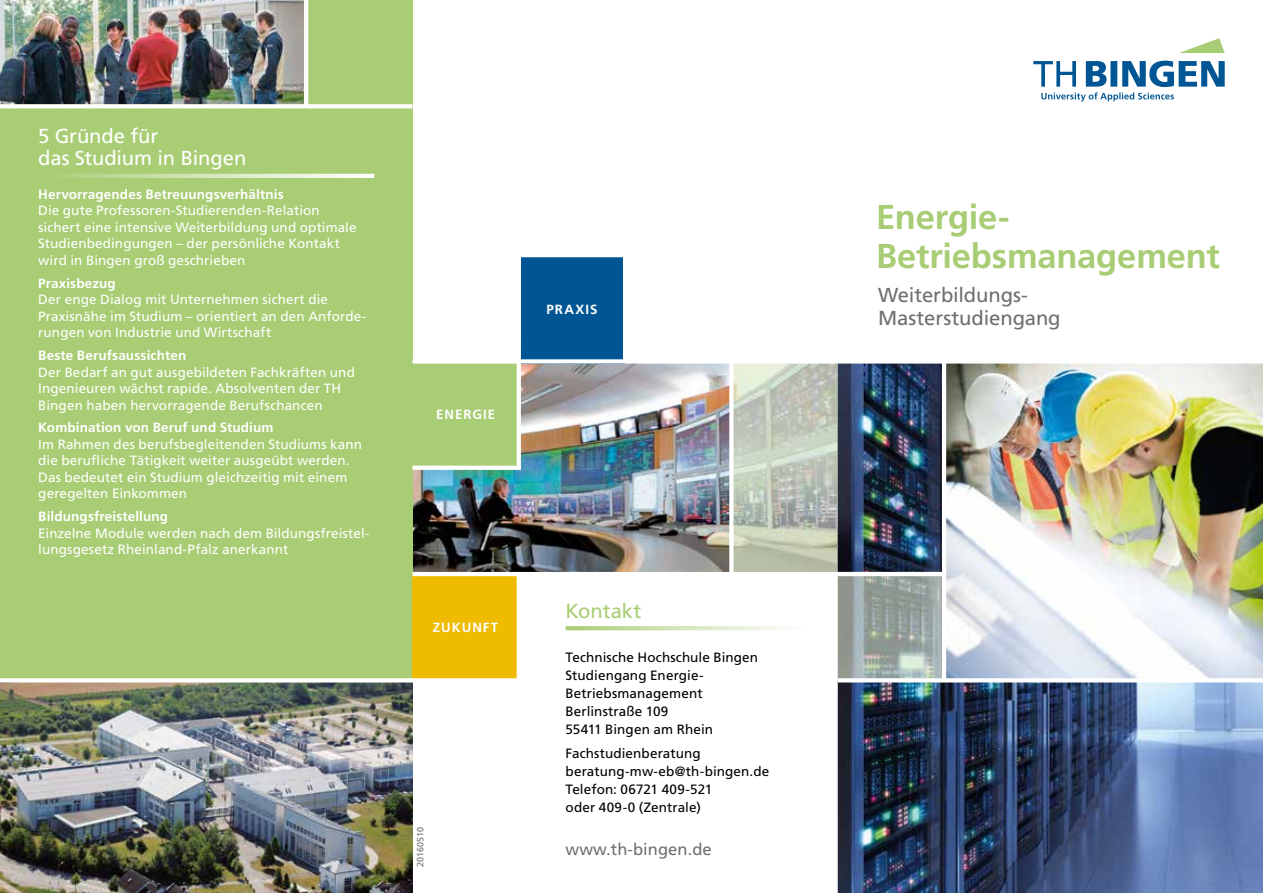
<style>
.page{position:relative;width:1263px;height:893px;background:#fff}
.page>*{position:absolute;margin:0;border:0;box-sizing:border-box;transform-origin:0 0}
.t1{font:700 34.5px/38.4px "Frutiger LT Std";letter-spacing:-.005em;color:#a8cd74}
.t2{font:20.25px/22.5px "Frutiger LT Std";letter-spacing:-.005em;color:#706f6f}
.t3{font:20.25px/22.5px "Frutiger LT Std";letter-spacing:-.005em;color:#fff}
.t4{font:20.25px "Frutiger LT Std";letter-spacing:-.005em;color:#a8cd74}
.t5{font:16.5px "Frutiger LT Std";letter-spacing:.005em;color:#706f6f}
.t6{font:13.5px/16.5px "Frutiger LT Std";letter-spacing:.01em;color:#fff}
.t7{font:13.5px/18px "Frutiger LT Std";letter-spacing:.005em;color:#000}
.t8{font:700 13.5px "Frutiger LT Std";letter-spacing:.01em;color:#fff}
.t9{font:700 13.35px "Frutiger LT Std";letter-spacing:.075em;color:#fff}
.t10{font:9px "Frutiger LT Std";letter-spacing:-.005em;color:#706f6f}
</style>
<div class="page">
<img style="left:412px;top:364px;width:317px;height:208px">
<img style="left:838px;top:364px;width:425px;height:529px">
<img style="left:946px;top:364px;width:317px;height:314px">
<div style="left:0;top:0;width:412px;height:893px;background:#a8cd74"></div>
<img style="left:0;top:682px;width:412px;height:211px">
<img style="left:0;top:0;width:304px;height:104px">
<div style="left:412px;top:574px;width:107px;height:106px;background:#eb0"></div>
<img style="left:838px;top:576px;width:104px;height:102px">
<img style="left:733px;top:364px;width:105px;height:208px">
<img style="left:838px;top:361px;width:1px;height:213px">
<div style="left:412px;top:361px;width:107px;height:107px;background:#a8cd74"></div>
<div style="left:519px;top:255px;width:106px;height:108px;background:#005694"></div>
<svg style="left:566px;top:626px;width:218px;height:4px"></svg>
<svg style="left:62px;top:174px;width:312px;height:4px"></svg>
<svg style="left:1179px;top:38px;width:46px;height:15px"></svg>
<svg style="left:1033px;top:61px;width:192px;height:40px"></svg>
<svg style="left:0;top:104px;width:412px;height:4px;background:#f8f8f8"></svg>
<hr style="left:304px;top:0;width:4px;height:106px;background:#fff">
<svg style="left:729px;top:364px;width:1px;height:208px"></svg>
<hr style="left:517px;top:253px;width:4px;height:215px;background:#fff">
<hr style="left:517px;top:572px;width:4px;height:108px;background:#fff">
<hr style="left:623px;top:253px;width:4px;height:108px;background:#fff">
<div style="left:412px;top:359px;width:851px;height:5px;background:#fff"></div>
<hr style="left:838px;top:678px;width:425px;height:4px;background:#fff">
<hr style="left:942px;top:361px;width:4px;height:319px;background:#fff">
<svg style="left:412px;top:466px;width:109px;height:4px"></svg>
<hr style="left:519px;top:253px;width:108px;height:4px;background:#fff">
<hr style="left:412px;top:572px;width:532px;height:4px;background:#fff">
<svg style="left:0;top:678px;width:519px;height:4px;background:#fafbf4"></svg>
<h2 class="t3" style="left:38px;top:125px;width:210px">5 Gründe für<br>das Studium in Bingen</h2>
<p class="t8" style="left:38px;top:186px;width:247px">Hervorragendes Betreuungsverhältnis</p>
<p class="t6" style="left:38px;top:202px;width:320px">Die gute Professoren-Studierenden-Relation sichert eine intensive Weiterbildung und optimale Studienbedingungen – der persönliche Kontakt wird in Bingen groß geschrieben</p>
<p class="t8" style="left:38px;top:275px;width:79px">Praxisbezug</p>
<p class="t6" style="left:38px;top:291px;width:330px">Der enge Dialog mit Unter nehmen sichert die<br>Praxisnähe im Studium – orientiert an den Anforde&shy;rungen von Industrie und Wirtschaft</p>
<p class="t8" style="left:38px;top:347px;width:149px">Beste Berufsaussichten</p>
<p class="t6" style="left:38px;top:364px;width:318px">Der Bedarf an gut ausgebildeten Fachkräften und<br>Ingenieuren wächst rapide. Absolventen der TH<br>Bingen haben hervorragende Berufschancen</p>
<p class="t8" style="left:38px;top:420px;width:237px">Kombination von Beruf und Studium</p>
<p class="t6" style="left:38px;top:436px;width:325px">Im Rahmen des berufsbegleitenden Studiums kann die berufliche Tätigkeit weiter ausgeübt werden.<br>Das bedeutet ein Studium gleichzeitig mit einem geregelten Einkommen</p>
<p class="t8" style="left:38px;top:509px;width:131px">Bildungsfreistellung</p>
<p class="t6" style="left:38px;top:525px;width:333px">Einzelne Module werden nach dem Bildungsfreistel&shy;lungsgesetz Rheinland-Pfalz anerkannt</p>
<p class="t9" style="left:436px;top:407px;width:61px">ENERGIE</p>
<p class="t9" style="left:433px;top:619px;width:67px">ZUKUNFT</p>
<p class="t10" style="left:415px;top:867px;width:42px;rotate:-90deg">20160510</p>
<p class="t9" style="left:546px;top:301px;width:52px">PRAXIS</p>
<h2 class="t4" style="left:566px;top:599px;width:77px">Kontakt</h2>
<p class="t7" style="left:566px;top:648px;width:194px">Technische Hochschule Bingen<br>Studiengang Energie-<br>Betriebsmanagement<br>Berlinstraße 109<br>55411 Bingen am Rhein</p>
<p class="t7" style="left:566px;top:745px;width:205px">Fachstudienberatung beratung-mw-eb@th-bingen.de<br>Telefon: 06721 409-521<br>oder 409-0 (Zentrale)</p>
<p class="t5" style="left:566px;top:840px;width:148px">www.th-bingen.de</p>
<h1 class="t1" style="left:876px;top:198px;width:345px">Energie-<br>Betriebsmanagement</h1>
<h2 class="t2" style="left:878px;top:284px;width:184px">Weiterbildungs-<br>Masterstudiengang</h2>
</div>
